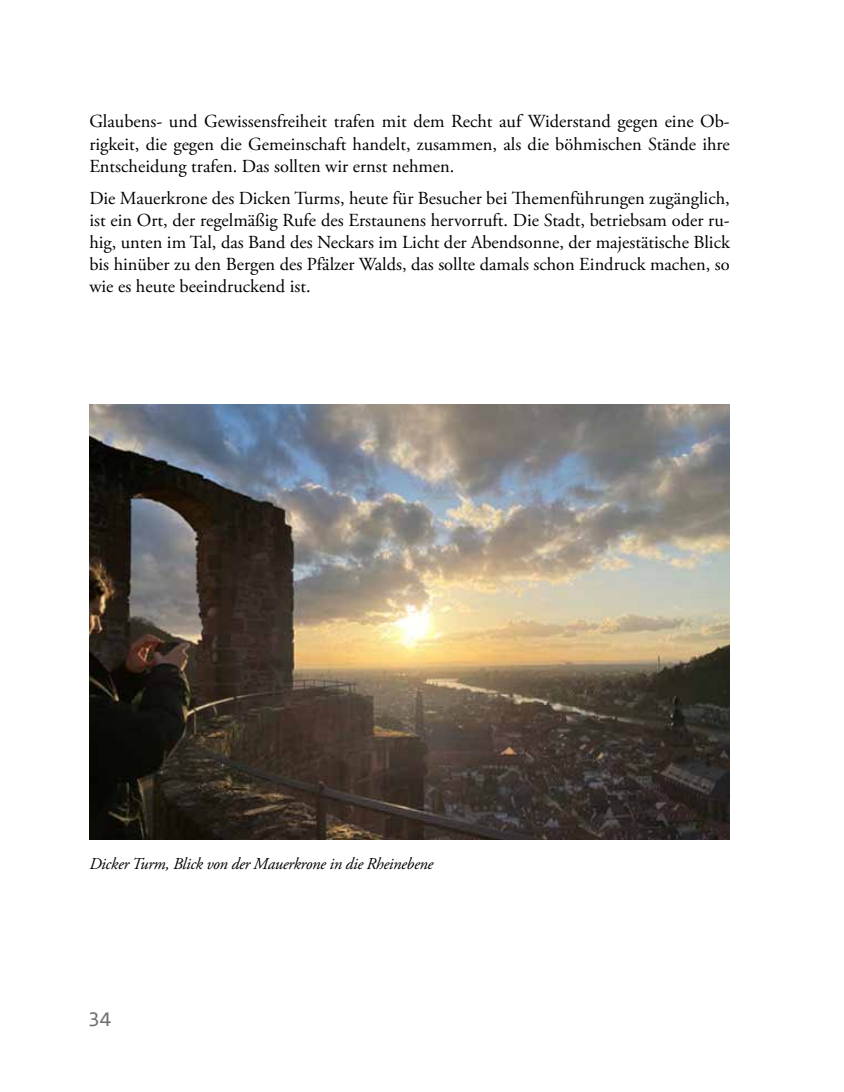
<style>
.page{position:relative;width:844px;height:1092px;background:#fff}
.page>*{position:absolute;margin:0;border:0;box-sizing:border-box;transform-origin:0 0}
.t1{font:21px "Consolas";color:#707172}
.t2{font:18.38px/22.1px "Adobe Garamond Pro";color:#000;text-align:justify}
.t3{font:italic 16.62px "Adobe Garamond Pro";letter-spacing:-.02em;color:#000}
</style>
<div class="page">
<img style="left:89px;top:404px;width:640px;height:435px">
<p class="t2" style="left:89px;top:111px;width:641px">Glaubens- und Gewissensfreiheit trafen mit dem Recht auf Widerstand gegen eine Ob&shy;rigkeit, die gegen die Gemeinschaft handelt, zusammen, als die böhmischen Stände ihre Entscheidung trafen. Das sollten wir ernst nehmen.</p>
<p class="t2" style="left:89px;top:187px;width:642px">Die Mauerkrone des Dicken Turms, heute für Besucher bei Themenführungen zugänglich, ist ein Ort, der regelmäßig Rufe des Erstaunens hervorruft. Die Stadt, betriebsam oder ru&shy;hig, unten im Tal, das Band des Neckars im Licht der Abendsonne, der majestätische Blick bis hinüber zu den Bergen des Pfälzer Walds, das sollte damals schon Eindruck machen, so wie es heute beeindruckend ist.</p>
<p class="t3" style="left:89px;top:853px;width:345px">Dicker Turm, Blick von der Mauerkrone in die Rheinebene</p>
<p class="t1" style="left:88px;top:1004px;width:25px">34</p>
</div>
